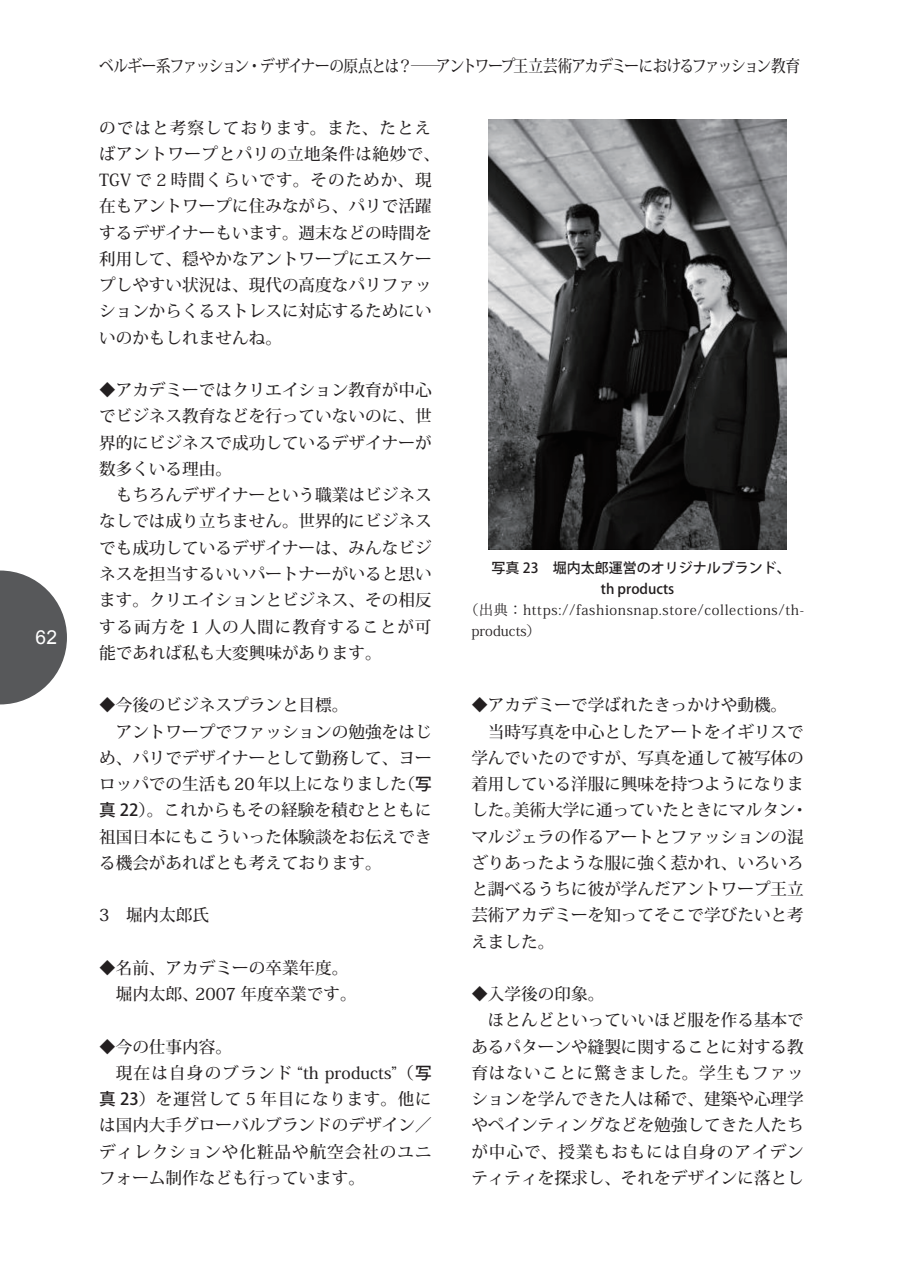
<style>
.page{position:relative;width:903px;height:1275px;background:#fff}
.page>*{position:absolute;margin:0;border:0;box-sizing:border-box;transform-origin:0 0}
.t1{font:19.25px "Arial";color:#fff}
.t2{font:500 16.62px/26.2px "Koz Min Pr 6 N";color:#231f20}
.t3{font:500 16.62px "Koz Min Pr 6 N";letter-spacing:-.09em;color:#231f20;scale:.88 1}
.t4{font:500 16.62px "Koz Min Pr 6 N";letter-spacing:.06em;color:#231f20}
.t5{font:500 16.62px "Koz Min Pr 6 N";letter-spacing:.07em;color:#231f20}
.t6{font:500 16.62px "Koz Min Pr 6 N";letter-spacing:.035em;color:#231f20}
.t7{font:500 16.62px "Koz Min Pr 6 N";letter-spacing:.055em;color:#231f20}
.t8{font:14px/21px "Koz Min Pr 6 N";letter-spacing:.05em;color:#231f20}
.t9{font:500 14px/21px "Koz Go Pr 6 N";color:#231f20;text-align:center}
.s1{font-family:"Koz Go Pr 6 N"}
</style>
<div class="page">
<svg style="left:0;top:570px;width:67px;height:134px"></svg>
<img style="left:489px;top:119px;width:297px;height:430px">
<p class="t1" style="left:36px;top:625px;width:23px">62</p>
<p class="t3" style="left:99px;top:57px;width:798px">ベルギー系ファッション・デザイナーの原点とは？―アントワープ王立芸術アカデミーにおけるファッション教育</p>
<p class="t2" style="left:99px;top:115px;width:342px">のではと考察しております。また、たとえばアントワープとパリの立地条件は絶妙で、<br>TGV で２時間くらいです。そのためか、現在もアントワープに住みながら、パリで活躍するデザイナーもいます。週末などの時間を利用して、穏やかなアントワープにエスケープしやすい状況は、現代の高度なパリファッションからくるストレスに対応するためにいいのかもしれませんね。</p>
<p class="t2" style="left:99px;top:377px;width:334px;text-align:justify">◆アカデミーではクリエイション教育が中心でビジネス教育などを行っていないのに、世界的にビジネスで成功しているデザイナーが数多くいる理由。</p>
<p class="t2" style="left:99px;top:482px;width:334px;text-align:justify;text-indent:17px">もちろんデザイナーという職業はビジネスなしでは成り立ちません。世界的にビジネスでも成功しているデザイナーは、みんなビジネスを担当するいいパートナーがいると思います。クリエイションとビジネス、その相反する両方を 1 人の人間に教育することが可能であれば私も大変興味があります。</p>
<p class="t2" style="left:99px;top:692px;width:251px">◆今後のビジネスプランと目標。</p>
<p class="t2" style="left:116px;top:719px;width:317px">アントワープでファッションの勉強をはじ</p>
<p class="t2" style="left:99px;top:745px;width:334px">め、パリでデザイナーとして勤務して、ヨー</p>
<p class="t2" style="left:99px;top:771px;width:334px">ロッパでの生活も 20 年以上になりました（<span class="s1">写</span></p>
<p class="t2" style="left:99px;top:797px;width:334px"><span class="s1">真 22</span>）。これからもその経験を積むとともに</p>
<p class="t2" style="left:99px;top:824px;width:334px">祖国日本にもこういった体験談をお伝えでき</p>
<p class="t2" style="left:99px;top:850px;width:284px">る機会があればとも考えております。</p>
<p class="t2" style="left:99px;top:902px;width:112px">3　堀内太郎氏</p>
<p class="t2" style="left:116px;top:955px;width:243px;text-indent:-17px">◆名前、アカデミーの卒業年度。堀内太郎、2007 年度卒業です。</p>
<p class="t2" style="left:99px;top:1034px;width:135px">◆今の仕事内容。</p>
<p class="t5" style="left:116px;top:1063px;width:317px">現在は自身のブランド “th products”（<span class="s1">写</span></p>
<p class="t6" style="left:99px;top:1090px;width:334px"><span class="s1">真 23</span>）を運営して 5 年目になります。他に</p>
<p class="t2" style="left:99px;top:1112px;width:334px">は国内大手グローバルブランドのデザイン／</p>
<p class="t7" style="left:99px;top:1142px;width:334px">ディレクションや化粧品や航空会社のユニ</p>
<p class="t2" style="left:99px;top:1165px;width:268px">フォーム制作なども行っています。</p>
<p class="t9" style="left:491px;top:557px;width:301px">写真 23　堀内太郎運営のオリジナルブランド、th products</p>
<p class="t8" style="left:471px;top:599px;width:334px;text-indent:-7px">（出典：https://fashionsnap.store/collections/th&shy;products）</p>
<p class="t2" style="left:471px;top:692px;width:317px">◆アカデミーで学ばれたきっかけや動機。</p>
<p class="t2" style="left:488px;top:719px;width:317px">当時写真を中心としたアートをイギリスで</p>
<p class="t2" style="left:471px;top:745px;width:334px">学んでいたのですが、写真を通して被写体の</p>
<p class="t2" style="left:471px;top:771px;width:334px">着用している洋服に興味を持つようになりま</p>
<p class="t2" style="left:471px;top:797px;width:338px">した。美術大学に通っていたときにマルタン・</p>
<p class="t2" style="left:471px;top:824px;width:334px">マルジェラの作るアートとファッションの混</p>
<p class="t2" style="left:471px;top:850px;width:334px">ざりあったような服に強く惹かれ、いろいろ</p>
<p class="t2" style="left:471px;top:876px;width:334px">と調べるうちに彼が学んだアントワープ王立</p>
<p class="t2" style="left:471px;top:902px;width:334px">芸術アカデミーを知ってそこで学びたいと考</p>
<p class="t2" style="left:471px;top:929px;width:85px">えました。</p>
<p class="t2" style="left:471px;top:981px;width:134px">◆入学後の印象。</p>
<p class="t2" style="left:488px;top:1007px;width:317px">ほとんどといっていいほど服を作る基本で</p>
<p class="t2" style="left:471px;top:1034px;width:334px">あるパターンや縫製に関することに対する教</p>
<p class="t4" style="left:471px;top:1063px;width:334px">育はないことに驚きました。学生もファッ</p>
<p class="t2" style="left:471px;top:1086px;width:334px">ションを学んできた人は稀で、建築や心理学</p>
<p class="t2" style="left:471px;top:1112px;width:334px">やペインティングなどを勉強してきた人たち</p>
<p class="t4" style="left:471px;top:1142px;width:334px">が中心で、授業もおもには自身のアイデン</p>
<p class="t2" style="left:471px;top:1165px;width:334px">ティティを探求し、それをデザインに落とし</p>
</div>
